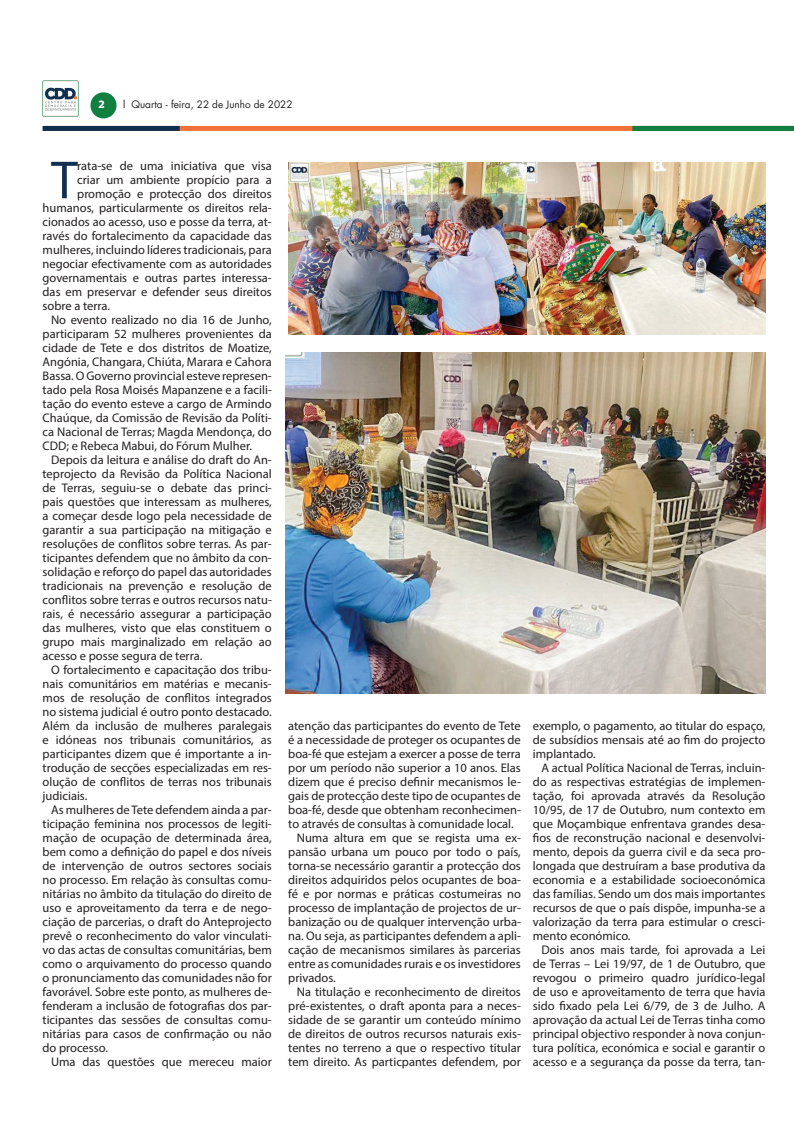
<style>
.page{position:relative;width:794px;height:1134px;background:#fff}
.page>*{position:absolute;margin:0;border:0;box-sizing:border-box;transform-origin:0 0}
.t1{font:54px "Myriad Pro";color:#112f51}
.t2{font:12.5px/14px "Myriad Pro";color:#231f20;text-align:justify}
.t3{font:10px "Futura LT";color:#231f20}
.t4{font:700 10px "Popular";color:#fff}
</style>
<div class="page">
<div style="left:45px;top:126px;width:749px;height:5px;background:#f37138"></div>
<div style="left:632px;top:126px;width:162px;height:5px;background:#107f40"></div>
<div style="left:43px;top:126px;width:137px;height:5px;background:#102e4f"></div>
<div style="left:90px;top:92px;width:27px;height:26px;background:#107f40;border-radius:50%"></div>
<img style="left:43px;top:81px;width:35px;height:35px">
<img style="left:288px;top:163px;width:477px;height:171px">
<img style="left:286px;top:353px;width:479px;height:340px">
<p class="t4" style="left:99px;top:98px;width:7px">2</p>
<p class="t3" style="left:123px;top:98px;width:171px">l Quarta - feira, 22 de Junho de 2022</p>
<h1 class="t1" style="left:51px;top:147px;width:28px">T</h1>
<p class="t2" style="left:77px;top:159px;width:196px">rata-se de uma iniciativa que visa</p>
<p class="t2" style="left:77px;top:173px;width:196px">criar um ambiente propício para a</p>
<p class="t2" style="left:77px;top:187px;width:196px">promoção e protecção dos direitos</p>
<p class="t2" style="left:43px;top:201px;width:231px">humanos, particularmente os direitos rela-</p>
<p class="t2" style="left:43px;top:215px;width:231px">cionados ao acesso, uso e posse da terra, at-</p>
<p class="t2" style="left:43px;top:229px;width:231px">ravés do fortalecimento da capacidade das</p>
<p class="t2" style="left:43px;top:243px;width:231px">mulheres, incluindo líderes tradicionais, para</p>
<p class="t2" style="left:43px;top:257px;width:231px">negociar efectivamente com as autoridades</p>
<p class="t2" style="left:43px;top:271px;width:231px">governamentais e outras partes interessa-</p>
<p class="t2" style="left:43px;top:285px;width:231px">das em preservar e defender seus direitos</p>
<p class="t2" style="left:43px;top:299px;width:69px">sobre a terra.</p>
<p class="t2" style="left:51px;top:313px;width:222px">No evento realizado no dia 16 de Junho,</p>
<p class="t2" style="left:43px;top:327px;width:231px">participaram 52 mulheres provenientes da</p>
<p class="t2" style="left:43px;top:341px;width:231px">cidade de Tete e dos distritos de Moatize,</p>
<p class="t2" style="left:43px;top:355px;width:231px">Angónia, Changara, Chiúta, Marara e Cahora</p>
<p class="t2" style="left:43px;top:369px;width:231px">Bassa. O Governo provincial esteve represen-</p>
<p class="t2" style="left:43px;top:383px;width:231px">tado pela Rosa Moisés Mapanzene e a facili-</p>
<p class="t2" style="left:43px;top:397px;width:231px">tação do evento esteve a cargo de Armindo</p>
<p class="t2" style="left:43px;top:411px;width:231px">Chaúque, da Comissão de Revisão da Políti-</p>
<p class="t2" style="left:43px;top:425px;width:231px">ca Nacional de Terras; Magda Mendonça, do</p>
<p class="t2" style="left:43px;top:439px;width:211px">CDD; e Rebeca Mabui, do Fórum Mulher.</p>
<p class="t2" style="left:51px;top:453px;width:222px">Depois da leitura e análise do draft do An-</p>
<p class="t2" style="left:43px;top:467px;width:231px">teprojecto da Revisão da Política Nacional</p>
<p class="t2" style="left:43px;top:481px;width:231px">de Terras, seguiu-se o debate das princi-</p>
<p class="t2" style="left:43px;top:495px;width:231px">pais questões que interessam as mulheres,</p>
<p class="t2" style="left:43px;top:509px;width:231px">a começar desde logo pela necessidade de</p>
<p class="t2" style="left:43px;top:523px;width:231px">garantir a sua participação na mitigação e</p>
<p class="t2" style="left:43px;top:537px;width:231px">resoluções de conflitos sobre terras. As par-</p>
<p class="t2" style="left:43px;top:551px;width:231px">ticipantes defendem que no âmbito da con-</p>
<p class="t2" style="left:43px;top:565px;width:231px">solidação e reforço do papel das autoridades</p>
<p class="t2" style="left:43px;top:579px;width:231px">tradicionais na prevenção e resolução de</p>
<p class="t2" style="left:43px;top:593px;width:231px">conflitos sobre terras e outros recursos natu-</p>
<p class="t2" style="left:43px;top:607px;width:231px">rais, é necessário assegurar a participação</p>
<p class="t2" style="left:43px;top:621px;width:231px">das mulheres, visto que elas constituem o</p>
<p class="t2" style="left:43px;top:635px;width:231px">grupo mais marginalizado em relação ao</p>
<p class="t2" style="left:43px;top:649px;width:161px">acesso e posse segura de terra.</p>
<p class="t2" style="left:51px;top:663px;width:222px">O fortalecimento e capacitação dos tribu-</p>
<p class="t2" style="left:43px;top:677px;width:231px">nais comunitários em matérias e mecanis-</p>
<p class="t2" style="left:43px;top:691px;width:231px">mos de resolução de conflitos integrados</p>
<p class="t2" style="left:43px;top:705px;width:231px">no sistema judicial é outro ponto destacado.</p>
<p class="t2" style="left:43px;top:719px;width:231px">Além da inclusão de mulheres paralegais</p>
<p class="t2" style="left:43px;top:733px;width:231px">e idóneas nos tribunais comunitários, as</p>
<p class="t2" style="left:43px;top:747px;width:231px">participantes dizem que é importante a in-</p>
<p class="t2" style="left:43px;top:761px;width:231px">trodução de secções especializadas em res-</p>
<p class="t2" style="left:43px;top:775px;width:231px">olução de conflitos de terras nos tribunais</p>
<p class="t2" style="left:43px;top:789px;width:46px">judiciais.</p>
<p class="t2" style="left:51px;top:803px;width:222px">As mulheres de Tete defendem ainda a par-</p>
<p class="t2" style="left:43px;top:817px;width:231px">ticipação feminina nos processos de legiti-</p>
<p class="t2" style="left:43px;top:831px;width:231px">mação de ocupação de determinada área,</p>
<p class="t2" style="left:43px;top:845px;width:231px">bem como a definição do papel e dos níveis</p>
<p class="t2" style="left:43px;top:859px;width:231px">de intervenção de outros sectores sociais</p>
<p class="t2" style="left:43px;top:873px;width:231px">no processo. Em relação às consultas comu-</p>
<p class="t2" style="left:43px;top:887px;width:231px">nitárias no âmbito da titulação do direito de</p>
<p class="t2" style="left:43px;top:901px;width:231px">uso e aproveitamento da terra e de nego-</p>
<p class="t2" style="left:43px;top:915px;width:231px">ciação de parcerias, o draft do Anteprojecto</p>
<p class="t2" style="left:43px;top:929px;width:231px">prevê o reconhecimento do valor vinculati-</p>
<p class="t2" style="left:43px;top:943px;width:231px">vo das actas de consultas comunitárias, bem</p>
<p class="t2" style="left:43px;top:957px;width:231px">como o arquivamento do processo quando</p>
<p class="t2" style="left:43px;top:971px;width:231px">o pronunciamento das comunidades não for</p>
<p class="t2" style="left:43px;top:985px;width:231px">favorável. Sobre este ponto, as mulheres de-</p>
<p class="t2" style="left:43px;top:999px;width:231px">fenderam a inclusão de fotografias dos par-</p>
<p class="t2" style="left:43px;top:1013px;width:231px">ticipantes das sessões de consultas comu-</p>
<p class="t2" style="left:43px;top:1027px;width:231px">nitárias para casos de confirmação ou não</p>
<p class="t2" style="left:43px;top:1041px;width:67px">do processo.</p>
<p class="t2" style="left:51px;top:1055px;width:222px">Uma das questões que mereceu maior</p>
<p class="t2" style="left:288px;top:719px;width:234px">atenção das participantes do evento de Tete</p>
<p class="t2" style="left:288px;top:733px;width:234px">é a necessidade de proteger os ocupantes de</p>
<p class="t2" style="left:288px;top:747px;width:234px">boa-fé que estejam a exercer a posse de terra</p>
<p class="t2" style="left:288px;top:761px;width:234px">por um período não superior a 10 anos. Elas</p>
<p class="t2" style="left:288px;top:775px;width:234px">dizem que é preciso definir mecanismos le-</p>
<p class="t2" style="left:288px;top:789px;width:234px">gais de protecção deste tipo de ocupantes de</p>
<p class="t2" style="left:288px;top:803px;width:234px">boa-fé, desde que obtenham reconhecimen-</p>
<p class="t2" style="left:288px;top:817px;width:227px">to através de consultas à comunidade local.</p>
<p class="t2" style="left:297px;top:831px;width:226px">Numa altura em que se regista uma ex-</p>
<p class="t2" style="left:288px;top:845px;width:234px">pansão urbana um pouco por todo o país,</p>
<p class="t2" style="left:288px;top:859px;width:234px">torna-se necessário garantir a protecção dos</p>
<p class="t2" style="left:288px;top:873px;width:234px">direitos adquiridos pelos ocupantes de boa-</p>
<p class="t2" style="left:288px;top:887px;width:234px">fé e por normas e práticas costumeiras no</p>
<p class="t2" style="left:288px;top:901px;width:234px">processo de implantação de projectos de ur-</p>
<p class="t2" style="left:288px;top:915px;width:234px">banização ou de qualquer intervenção urba-</p>
<p class="t2" style="left:288px;top:929px;width:234px">na. Ou seja, as participantes defendem a apli-</p>
<p class="t2" style="left:288px;top:943px;width:234px">cação de mecanismos similares às parcerias</p>
<p class="t2" style="left:288px;top:957px;width:234px">entre as comunidades rurais e os investidores</p>
<p class="t2" style="left:288px;top:971px;width:49px">privados.</p>
<p class="t2" style="left:297px;top:985px;width:226px">Na titulação e reconhecimento de direitos</p>
<p class="t2" style="left:288px;top:999px;width:234px">pré-existentes, o draft aponta para a neces-</p>
<p class="t2" style="left:288px;top:1013px;width:234px">sidade de se garantir um conteúdo mínimo</p>
<p class="t2" style="left:288px;top:1027px;width:234px">de direitos de outros recursos naturais exis-</p>
<p class="t2" style="left:288px;top:1041px;width:234px">tentes no terreno a que o respectivo titular</p>
<p class="t2" style="left:288px;top:1055px;width:234px">tem direito. As particpantes defendem, por</p>
<p class="t2" style="left:533px;top:719px;width:234px">exemplo, o pagamento, ao titular do espaço, de subsídios mensais até ao fim do projecto implantado.</p>
<p class="t2" style="left:533px;top:761px;width:234px;text-indent:8px">A actual Política Nacional de Terras, incluin&shy;do as respectivas estratégias de implemen&shy;tação, foi aprovada através da Resolução 10/95, de 17 de Outubro, num contexto em que Moçambique enfrentava grandes desa&shy;fios de reconstrução nacional e desenvolvi&shy;mento, depois da guerra civil e da seca pro&shy;longada que destruíram a base produtiva da economia e a estabilidade socioeconómica das famílias. Sendo um dos mais importantes recursos de que o país dispõe, impunha-se a valorização da terra para estimular o cresci&shy;mento económico.</p>
<p class="t2" style="left:533px;top:943px;width:234px;text-indent:8px">Dois anos mais tarde, foi aprovada a Lei de Terras – Lei 19/97, de 1 de Outubro, que revogou o primeiro quadro jurídico-legal de uso e aproveitamento de terra que havia sido fixado pela Lei 6/79, de 3 de Julho. A aprovação da actual Lei de Terras tinha como principal objectivo responder à nova conjun&shy;tura política, económica e social e garantir o acesso e a segurança da posse da terra, tan-</p>
</div>
